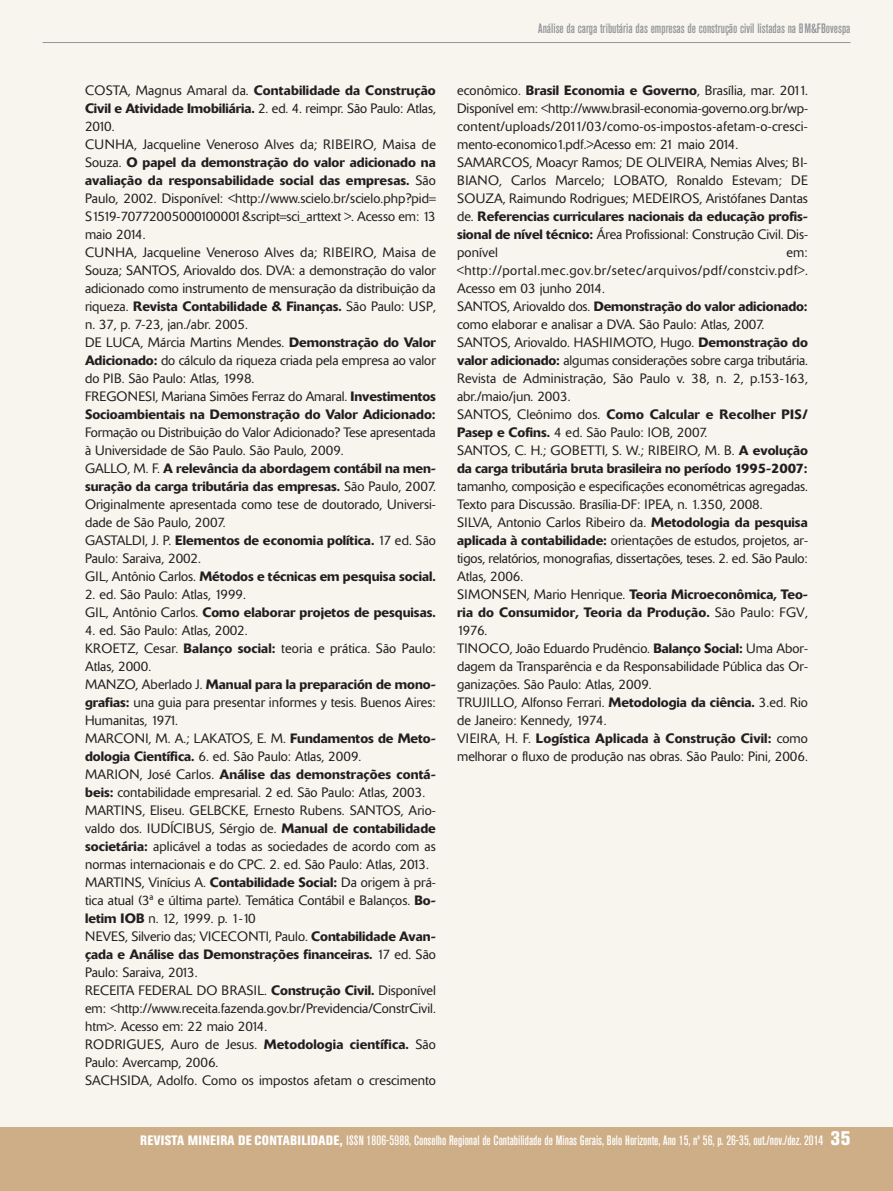
<style>
.page{position:relative;width:893px;height:1191px;background:#f8f5ef}
.page>*{position:absolute;margin:0;border:0;box-sizing:border-box;transform-origin:0 0}
.t1{font:300 13.5px/18px "Delta";color:#231f20}
.t2{font:500 condensed 13.5px "Akzidenz Grotesk BE";color:#fff}
.t3{font:500 condensed 13.5px "Akzidenz Grotesk BE";color:#939598}
.s1{font-weight:500}
.s2{font-weight:800}
.s3{font-weight:800;font-size:19.5px}
</style>
<div class="page">
<div style="left:0;top:1127px;width:893px;height:64px;background:#ceae87"></div>
<hr style="left:43px;top:42px;width:807px;height:1px;background:#939598">
<p class="t1" style="left:85px;top:82px;width:352px">COSTA, Magnus Amaral da. <span class="s1">Contabilidade da Construção Civil e Atividade Imobiliária.</span> 2. ed. 4. reimpr. São Paulo: Atlas, 2010.<br>CUNHA, Jacqueline Veneroso Alves da; RIBEIRO, Maisa de Souza. <span class="s1">O papel da demonstração do valor adicionado na avaliação da responsabilidade social das empresas.</span> São Paulo, 2002. Disponível: &lt;http://www.scielo.br/scielo.php?pid= S1519-70772005000100001&amp;script=sci_arttext &gt;. Acesso em: 13 maio 2014.<br>CUNHA, Jacqueline Veneroso Alves da; RIBEIRO, Maisa de Souza; SANTOS, Ariovaldo dos. DVA: a demonstração do valor adicionado como instrumento de mensuração da distribuição da riqueza. <span class="s1">Revista Contabilidade &amp; Finanças.</span> São Paulo: USP, n. 37, p. 7-23, jan./abr. 2005.<br>DE LUCA, Márcia Martins Mendes. <span class="s1">Demonstração do Valor Adicionado:</span> do cálculo da riqueza criada pela empresa ao valor do PIB. São Paulo: Atlas, 1998.<br>FREGONESI, Mariana Simões Ferraz do Amaral. <span class="s1">Investimentos Socioambientais na Demonstração do Valor Adicionado:</span></p>
<p class="t1" style="left:85px;top:424px;width:352px">Formação ou Distribuição do Valor Adicionado? Tese apresentada à Universidade de São Paulo. São Paulo, 2009.<br>GALLO, M. F. <span class="s1">A relevância da abordagem contábil na men&shy;suração da carga tributária das empresas.</span> São Paulo, 2007.<br>Originalmente apresentada como tese de doutorado, Universi&shy;dade de São Paulo, 2007.<br>GASTALDI, J. P. <span class="s1">Elementos de economia política.</span> 17 ed. São Paulo: Saraiva, 2002.<br>GIL, Antônio Carlos. <span class="s1">Métodos e técnicas em pesquisa social.</span></p>
<p class="t1" style="left:85px;top:586px;width:352px">2. ed. São Paulo: Atlas, 1999.<br>GIL, Antônio Carlos. <span class="s1">Como elaborar projetos de pesquisas.</span></p>
<p class="t1" style="left:85px;top:622px;width:352px">4. ed. São Paulo: Atlas, 2002.<br>KROETZ, Cesar. <span class="s1">Balanço social:</span> teoria e prática. São Paulo:<br>Atlas, 2000.<br>MANZO, Aberlado J. <span class="s1">Manual para la preparación de mono&shy;grafias:</span> una guia para presentar informes y tesis. Buenos Aires:<br>Humanitas, 1971.<br>MARCONI, M. A.; LAKATOS, E. M. <span class="s1">Fundamentos de Meto&shy;dologia Científica.</span> 6. ed. São Paulo: Atlas, 2009.<br>MARION, José Carlos. <span class="s1">Análise das demonstrações contá&shy;beis:</span> contabilidade empresarial. 2 ed. São Paulo: Atlas, 2003.<br>MARTINS, Eliseu. GELBCKE, Ernesto Rubens. SANTOS, Ario&shy;valdo dos. IUDÍCIBUS, Sérgio de. <span class="s1">Manual de contabilidade societária:</span> aplicável a todas as sociedades de acordo com as normas internacionais e do CPC. 2. ed. São Paulo: Atlas, 2013.<br>MARTINS, Vinícius A. <span class="s1">Contabilidade Social:</span> Da origem à prá&shy;tica atual (3ª e última parte). Temática Contábil e Balanços. <span class="s1">Bo&shy;letim IOB</span> n. 12, 1999. p. 1-10<br>NEVES, Silverio das; VICECONTI, Paulo. <span class="s1">Contabilidade Avan&shy;çada e Análise das Demonstrações financeiras.</span> 17 ed. São Paulo: Saraiva, 2013.<br>RECEITA FEDERAL DO BRASIL. <span class="s1">Construção Civil.</span> Disponível em: &lt;http://www.receita.fazenda.gov.br/Previdencia/ConstrCivil. htm&gt;. Acesso em: 22 maio 2014.<br>RODRIGUES, Auro de Jesus. <span class="s1">Metodologia científica.</span> São Paulo: Avercamp, 2006.<br>SACHSIDA, Adolfo. Como os impostos afetam o crescimento</p>
<p class="t3" style="left:538px;top:23px;width:314px">Análise da carga tributária das empresas de construção civil listadas na BM&amp;FBovespa</p>
<p class="t1" style="left:457px;top:82px;width:352px">econômico. <span class="s1">Brasil Economia e Governo</span>, Brasília, mar. 2011.<br>Disponível em: &lt;http://www.brasil-economia-governo.org.br/wp&shy;content/uploads/2011/03/como-os-impostos-afetam-o-cresci&shy;mento-economico1.pdf.&gt;Acesso em: 21 maio 2014.<br>SAMARCOS, Moacyr Ramos; DE OLIVEIRA, Nemias Alves; BI-BIANO, Carlos Marcelo; LOBATO, Ronaldo Estevam; DE SOUZA, Raimundo Rodrigues; MEDEIROS, Aristófanes Dantas de. <span class="s1">Referencias curriculares nacionais da educação profis&shy;sional de nível técnico:</span> Área Profissional: Construção Civil. Dis&shy;ponível</p>
<p class="t1" style="left:457px;top:244px;width:352px;text-indent:329px">em: &lt;http://portal.mec.gov.br/setec/arquivos/pdf/constciv.pdf&gt;.<br>Acesso em 03 junho 2014.<br>SANTOS, Ariovaldo dos. <span class="s1">Demonstração do valor adicionado: </span>como elaborar e analisar a DVA. São Paulo: Atlas, 2007.<br>SANTOS, Ariovaldo. HASHIMOTO, Hugo. <span class="s1">Demonstração do valor adicionado:</span> algumas considerações sobre carga tributária.<br>Revista de Administração, São Paulo v. 38, n. 2, p.153-163, abr./maio/jun. 2003.<br>SANTOS, Cleônimo dos. <span class="s1">Como Calcular e Recolher PIS/ Pasep e Cofins.</span> 4 ed. São Paulo: IOB, 2007.<br>SANTOS, C. H.; GOBETTI, S. W.; RIBEIRO, M. B. <span class="s1">A evolução da carga tributária bruta brasileira no período 1995-2007:</span></p>
<p class="t1" style="left:457px;top:478px;width:352px">tamanho, composição e especificações econométricas agregadas.<br>Texto para Discussão. Brasília-DF: IPEA, n. 1.350, 2008.<br>SILVA, Antonio Carlos Ribeiro da. <span class="s1">Metodologia da pesquisa aplicada à contabilidade:</span> orientações de estudos, projetos, ar&shy;tigos, relatórios, monografias, dissertações, teses. 2. ed. São Paulo:<br>Atlas, 2006.<br>SIMONSEN, Mario Henrique. <span class="s1">Teoria Microeconômica, Teo&shy;ria do Consumidor, Teoria da Produção.</span> São Paulo: FGV, 1976.<br>TINOCO, João Eduardo Prudêncio. <span class="s1">Balanço Social:</span> Uma Abor&shy;dagem da Transparência e da Responsabilidade Pública das Or&shy;ganizações. São Paulo: Atlas, 2009.<br>TRUJILLO, Alfonso Ferrari. <span class="s1">Metodologia da ciência.</span> 3.ed. Rio de Janeiro: Kennedy, 1974.<br>VIEIRA, H. F. <span class="s1">Logística Aplicada à Construção Civil:</span> como melhorar o fluxo de produção nas obras. São Paulo: Pini, 2006.</p>
<p class="t2" style="left:140px;top:1135px;width:712px"><span class="s2">REVISTA MINEIRA DE CONTABILIDADE,</span> ISSN 1806-5988, Conselho Regional de Contabilidade de Minas Gerais, Belo Horizonte, Ano 15, nº 56, p. 26-35, out./nov./dez. 2014 <span class="s3">35</span></p>
</div>
